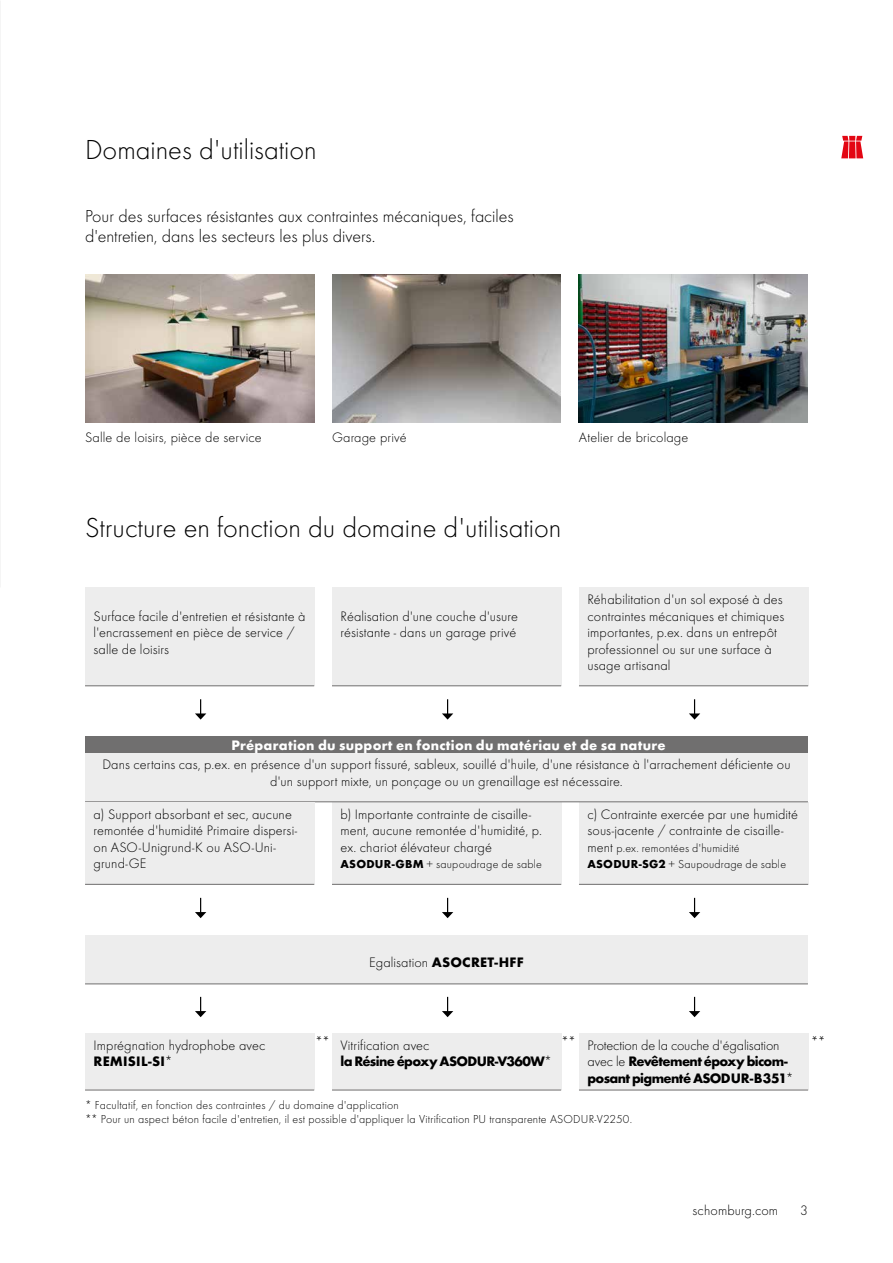
<style>
.page{position:relative;width:893px;height:1263px;background:#fff}
.page>*{position:absolute;margin:0;border:0;box-sizing:border-box;transform-origin:0 0}
.t1{font:300 28.5px "Futura TOT";color:#000}
.t2{font:300 18px/20.7px "Futura TOT";letter-spacing:-.005em;color:#000}
.t3{font:300 14.25px/16.5px "Futura TOT";letter-spacing:.01em;color:#000}
.t4{font:700 14.25px/16.5px "Futura TOT";letter-spacing:-.045em;color:#000}
.t5{font:700 14.25px "Futura TOT";letter-spacing:.02em;color:#fff}
.t6{font:300 12px/14.4px "Futura TOT";letter-spacing:.015em;color:#000}
.s1{font-weight:700}
.s2{font-weight:300}
.s3{font-size:14.25px}
</style>
<div class="page">
<img style="left:332px;top:275px;width:229px;height:148px">
<img style="left:85px;top:274px;width:229px;height:149px">
<img style="left:579px;top:274px;width:229px;height:149px">
<div style="left:332px;top:588px;width:229px;height:98px;background:#ededed"></div>
<hr style="left:332px;top:685px;width:229px;height:1px;background:#706f6f">
<div style="left:332px;top:1034px;width:229px;height:56px;background:#ededed"></div>
<hr style="left:332px;top:1090px;width:229px;height:1px;background:#706f6f">
<div style="left:332px;top:802px;width:229px;height:82px;background:#ededed"></div>
<hr style="left:332px;top:884px;width:229px;height:1px;background:#706f6f">
<div style="left:579px;top:588px;width:229px;height:98px;background:#ededed"></div>
<hr style="left:579px;top:685px;width:229px;height:1px;background:#706f6f">
<div style="left:579px;top:1034px;width:229px;height:56px;background:#ededed"></div>
<hr style="left:579px;top:1090px;width:229px;height:1px;background:#706f6f">
<div style="left:579px;top:802px;width:229px;height:82px;background:#ededed"></div>
<hr style="left:579px;top:884px;width:229px;height:1px;background:#706f6f">
<div style="left:85px;top:737px;width:723px;height:16px;background:#706f6f"></div>
<div style="left:85px;top:753px;width:723px;height:49px;background:#ededed"></div>
<hr style="left:85px;top:801px;width:723px;height:1px;background:#706f6f">
<div style="left:85px;top:935px;width:723px;height:49px;background:#ededed"></div>
<hr style="left:85px;top:983px;width:723px;height:1px;background:#706f6f">
<div style="left:85px;top:588px;width:229px;height:98px;background:#ededed"></div>
<hr style="left:85px;top:685px;width:229px;height:1px;background:#706f6f">
<div style="left:85px;top:1034px;width:229px;height:56px;background:#ededed"></div>
<hr style="left:85px;top:1090px;width:229px;height:1px;background:#706f6f">
<div style="left:85px;top:802px;width:229px;height:82px;background:#ededed"></div>
<hr style="left:85px;top:884px;width:229px;height:1px;background:#706f6f">
<svg style="left:442px;top:699px;width:11px;height:21px"></svg>
<svg style="left:442px;top:898px;width:11px;height:20px"></svg>
<svg style="left:442px;top:997px;width:11px;height:20px"></svg>
<svg style="left:689px;top:699px;width:11px;height:21px"></svg>
<svg style="left:689px;top:898px;width:11px;height:20px"></svg>
<svg style="left:689px;top:997px;width:11px;height:20px"></svg>
<svg style="left:195px;top:699px;width:11px;height:21px"></svg>
<svg style="left:195px;top:898px;width:11px;height:20px"></svg>
<svg style="left:195px;top:997px;width:11px;height:20px"></svg>
<svg style="left:841px;top:136px;width:22px;height:22px"></svg>
<h1 class="t1" style="left:85px;top:133px;width:233px">Domaines d'utilisation</h1>
<p class="t2" style="left:85px;top:205px;width:430px">Pour des surfaces résistantes aux contraintes mécaniques, faciles d'entretien, dans les secteurs les plus divers.</p>
<p class="t3" style="left:85px;top:429px;width:178px">Salle de loisirs, pièce de service</p>
<p class="t3" style="left:579px;top:429px;width:111px">Atelier de bricolage</p>
<p class="t3" style="left:332px;top:429px;width:76px">Garage privé</p>
<h1 class="t1" style="left:85px;top:511px;width:478px">Structure en fonction du domaine d'utilisation</h1>
<p class="t3" style="left:94px;top:608px;width:213px">Surface facile d'entretien et résistante à l'encrassement en pièce de service / salle de loisirs</p>
<p class="t3" style="left:340px;top:608px;width:179px">Réalisation d'une couche d'usure résistante - dans un garage privé</p>
<p class="t3" style="left:587px;top:591px;width:198px">Réhabilitation d'un sol exposé à des contraintes mécaniques et chimiques importantes, p.ex. dans un entrepôt professionnel ou sur une surface à usage artisanal</p>
<p class="t5" style="left:231px;top:736px;width:436px">Préparation du support en fonction du matériau et de sa nature</p>
<p class="t3" style="left:102px;top:756px;width:690px;text-align:center">Dans certains cas, p.ex. en présence d'un support fissuré, sableux, souillé d'huile, d'une résistance à l'arrachement déficiente ou d'un support mixte, un ponçage ou un grenaillage est nécessaire.</p>
<p class="t3" style="left:94px;top:806px;width:205px">a) Support absorbant et sec, aucune remontée d'humidité Primaire dispersi&shy;on ASO-Unigrund-K ou ASO-Uni&shy;grund-GE</p>
<p class="t3" style="left:94px;top:1037px;width:173px">Imprégnation hydrophobe avec<br><span class="s1">REMISIL-SI</span>*</p>
<p class="t3" style="left:340px;top:806px;width:203px">b) Importante contrainte de cisaille&shy;ment, aucune remontée d'humidité, p. ex. chariot élévateur chargé</p>
<p class="t6" style="left:340px;top:857px;width:203px"><span class="s1">ASODUR-GBM</span> + saupoudrage de sable</p>
<p class="t3" style="left:369px;top:954px;width:156px">Egalisation <span class="s1">ASOCRET-HFF</span></p>
<p class="t4" style="left:340px;top:1036px;width:213px"><span class="s2">Vitrification avec<br></span>la Résine époxy ASODUR-V360W<span class="s2">*</span></p>
<p class="t3" style="left:587px;top:806px;width:212px">c) Contrainte exercée par une humidité sous-jacente / contrainte de cisaille-</p>
<p class="t6" style="left:587px;top:839px;width:200px;line-height:16.5px"><span class="s3">ment</span> p.ex. remontées d'humidité<br><span class="s1">ASODUR-SG2</span> + Saupoudrage de sable</p>
<p class="t4" style="left:587px;top:1036px;width:208px"><span class="s2">Protection de la couche d'égalisation avec le</span> Revêtement époxy bicom&shy;posant pigmenté ASODUR-B351<span class="s2">*</span></p>
<p class="t6" style="left:85px;top:1098px;width:549px">* Facultatif, en fonction des contraintes / du domaine d'application<br>** Pour un aspect béton facile d'entretien, il est possible d'appliquer la Vitrification PU transparente ASODUR-V2250.</p>
<p class="t3" style="left:693px;top:1202px;width:87px">schomburg.com</p>
<p class="t3" style="left:800px;top:1202px;width:9px">3</p>
</div>
